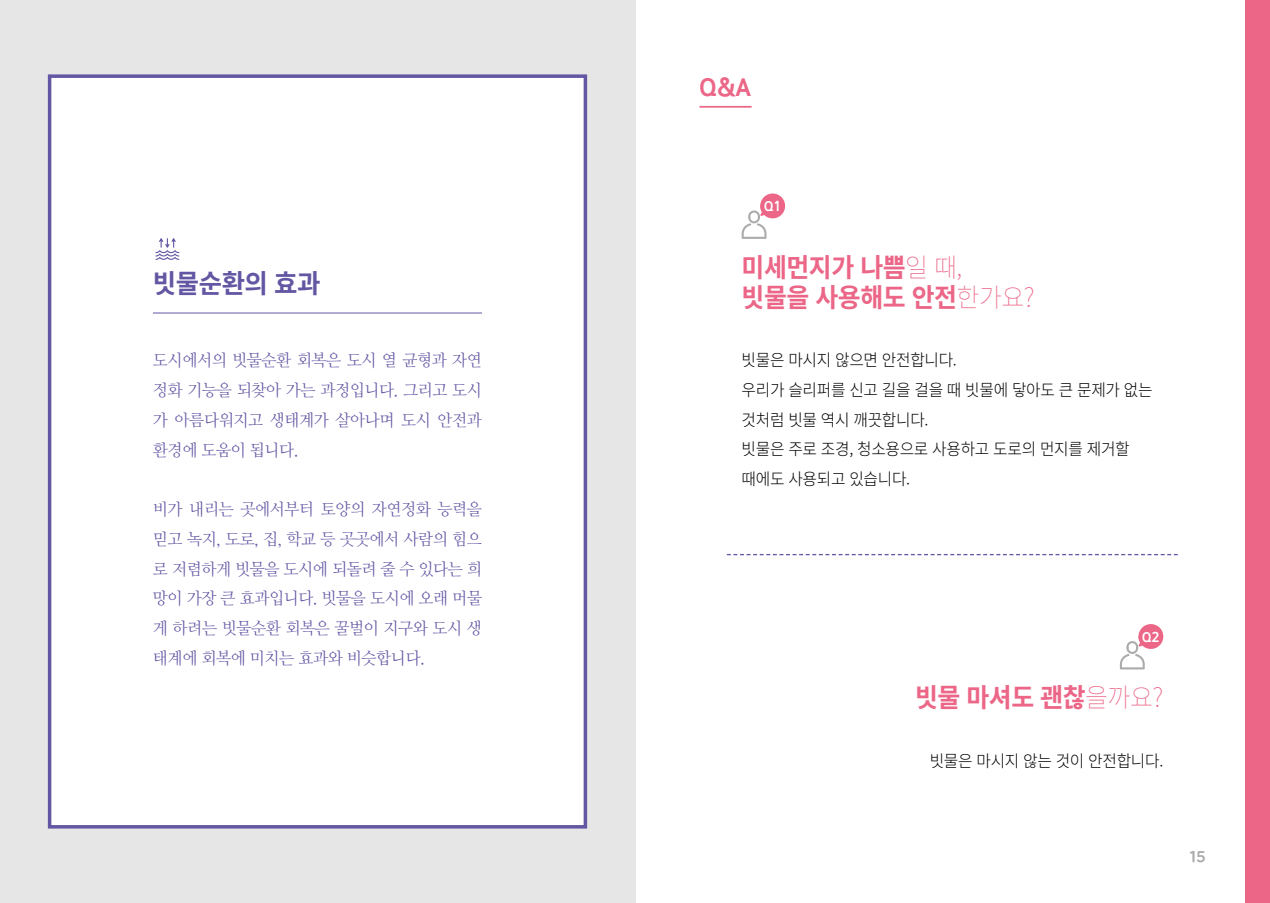
<style>
.page{position:relative;width:1270px;height:903px;background:#fff}
.page>*{position:absolute;margin:0;border:0;box-sizing:border-box;transform-origin:0 0}
.t1{font:700 26.25px/29.8px "Noto Sans KR";letter-spacing:-.02em;color:#eb6687;scale:.95 1}
.t2{font:700 26.25px "Noto Sans KR";letter-spacing:-.02em;color:#6356a3}
.t3{font:26.25px "Arita dotum Bold TTF";color:#eb6687}
.t4{font:16.62px/29.8px "Nanum Myeongjo";letter-spacing:-.02em;color:#6356a3;text-align:justify;scale:.95 1}
.t5{font:300 16.62px/29.8px "Noto Sans KR";letter-spacing:-.02em;color:#000;scale:.95 1}
.t6{font:15.75px "BMJUA";color:#aaabab}
.t7{font:14.53px "Arita dotum Bold TTF";color:#fff;scale:.95 1}
.s1{font-weight:100}
</style>
<div class="page">
<div style="left:0;top:0;width:635px;height:903px;background:#e6e6e6"></div>
<div style="left:48px;top:74px;width:539px;height:754px;background:#fff;border:4px solid #6356a3"></div>
<hr style="left:153px;top:313px;width:329px;height:1px;background:#6356a3">
<svg style="left:155px;top:238px;width:24px;height:22px"></svg>
<svg style="left:742px;top:209px;width:39px;height:30px"></svg>
<div style="left:760px;top:193px;width:25px;height:25px;background:#eb6687;border-radius:50%"></div>
<svg style="left:1120px;top:630px;width:39px;height:39px"></svg>
<div style="left:1138px;top:624px;width:25px;height:25px;background:#eb6687;border-radius:50%"></div>
<svg style="left:727px;top:554px;width:451px;height:1px"></svg>
<div style="left:1245px;top:0;width:25px;height:903px;background:#eb6687"></div>
<hr style="left:699px;top:106px;width:53px;height:2px;background:#eb6687">
<h1 class="t2" style="left:153px;top:268px;width:169px">빗물순환의 효과</h1>
<p class="t4" style="left:153px;top:346px;width:348px">도시에서의 빗물순환 회복은 도시 열 균형과 자연 정화 기능을 되찾아 가는 과정입니다. 그리고 도시 가 아름다워지고 생태계가 살아나며 도시 안전과 환경에 도움이 됩니다.</p>
<p class="t4" style="left:153px;top:494px;width:348px">비가 내리는 곳에서부터 토양의 자연정화 능력을 믿고 녹지, 도로, 집, 학교 등 곳곳에서 사람의 힘으 로 저렴하게 빗물을 도시에 되돌려 줄 수 있다는 희 망이 가장 큰 효과입니다. 빗물을 도시에 오래 머물 게 하려는 빗물순환 회복은 꿀벌이 지구와 도시 생 태계에 회복에 미치는 효과와 비슷합니다.</p>
<h1 class="t3" style="left:699px;top:74px;width:54px">Q&amp;A</h1>
<p class="t7" style="left:764px;top:199px;width:20px">Q1</p>
<h1 class="t1" style="left:742px;top:253px;width:310px">미세먼지가 나쁨<span class="s1">일 때, </span>빗물을 사용해도 안전<span class="s1">한가요?</span></h1>
<p class="t5" style="left:742px;top:345px;width:434px">빗물은 마시지 않으면 안전합니다.<br>우리가 슬리퍼를 신고 길을 걸을 때 빗물에 닿아도 큰 문제가 없는 것처럼 빗물 역시 깨끗합니다.<br>빗물은 주로 조경, 청소용으로 사용하고 도로의 먼지를 제거할 때에도 사용되고 있습니다.</p>
<p class="t7" style="left:1142px;top:630px;width:20px">Q2</p>
<h1 class="t1" style="left:915px;top:683px;width:263px">빗물 마셔도 괜찮<span class="s1">을까요?</span></h1>
<p class="t5" style="left:930px;top:746px;width:247px">빗물은 마시지 않는 것이 안전합니다.</p>
<p class="t6" style="left:1190px;top:849px;width:17px">15</p>
</div>
